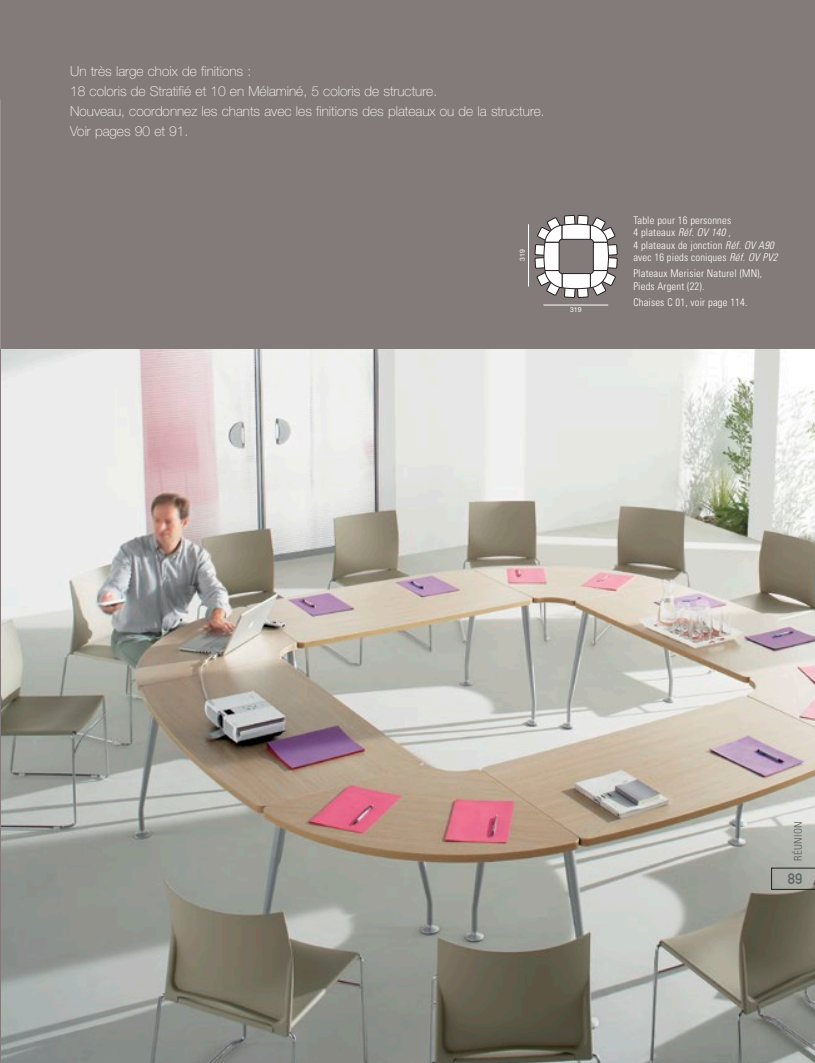
<style>
.page{position:relative;width:815px;height:1063px;background:#837b79}
.page>*{position:absolute;margin:0;border:0;box-sizing:border-box;transform-origin:0 0}
.t1{font:15px "DIN Mittelschrift Alternate";color:#636366}
._2012_COL_-_CHAPEAU{font:100 13.75px "Helvetica Neue";color:#fff}
._2012_COL_-_CORPS_8{font:300 condensed 10.62px/12.5px "Univers";letter-spacing:.015em;color:#fff}
._2012_COL_-_CORPS_8-2{font:italic 300 condensed 10.62px "Univers";letter-spacing:.015em;color:#fff}
.t2{font:300 condensed 10.62px "Univers";letter-spacing:.04em;color:#57595b}
.Normal_e{font:6.88px "Helvetica Neue";color:#fff}
.s1{font-style:normal}
.s2{font-style:italic}
</style>
<div class="page">
<img style="left:1px;top:350px;width:814px;height:713px">
<hr style="left:543px;top:305px;width:65px;height:1px;background:#fff">
<hr style="left:528px;top:224px;width:1px;height:63px;background:#fff">
<svg style="left:535px;top:215px;width:83px;height:83px"></svg>
<svg style="left:771px;top:868px;width:44px;height:21px"></svg>
<p class="_2012_COL_-_CHAPEAU" style="left:70px;top:64px;width:183px">Un très large choix de finitions :</p>
<p class="_2012_COL_-_CHAPEAU" style="left:70px;top:84px;width:369px">18 coloris de Stratifié et 10 en Mélaminé, 5 coloris de structure.</p>
<p class="_2012_COL_-_CHAPEAU" style="left:70px;top:104px;width:476px">Nouveau, coordonnez les chants avec les finitions des plateaux ou de la structure.</p>
<p class="_2012_COL_-_CHAPEAU" style="left:70px;top:124px;width:120px">Voir pages 90 et 91.</p>
<p class="Normal_e" style="left:518px;top:261px;width:13px;rotate:-90deg">319</p>
<p class="Normal_e" style="left:570px;top:305px;width:13px">319</p>
<p class="_2012_COL_-_CORPS_8" style="left:633px;top:214px;width:99px">Table pour 16 personnes</p>
<p class="_2012_COL_-_CORPS_8-2" style="left:633px;top:226px;width:99px"><span class="s1">4 plateaux</span> Réf. OV 140 ,</p>
<p class="_2012_COL_-_CORPS_8" style="left:633px;top:239px;width:146px">4 plateaux de jonction <span class="s2">Réf. OV A90 </span>avec 16 pieds coniques <span class="s2">Réf. OV PV2</span></p>
<p class="_2012_COL_-_CORPS_8" style="left:633px;top:267px;width:130px">Plateaux Merisier Naturel (MN),<br>Pieds Argent (22).</p>
<p class="_2012_COL_-_CORPS_8" style="left:633px;top:296px;width:116px">Chaises C 01, voir page 114.</p>
<p class="t2" style="left:792px;top:861px;width:41px;rotate:-90deg">RÉUNION</p>
<p class="t1" style="left:788px;top:870px;width:16px">89</p>
</div>
